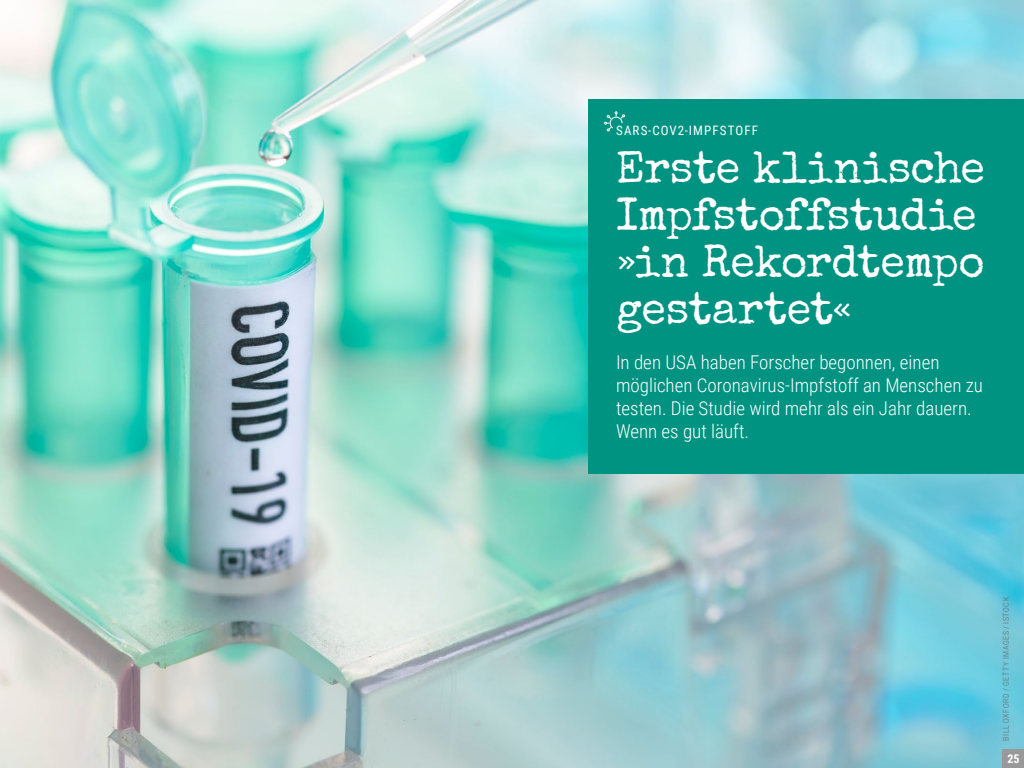
<style>
.page{position:relative;width:1024px;height:768px;background:#fff}
.page>*{position:absolute;margin:0;border:0;box-sizing:border-box;transform-origin:0 0}
.Headline{font:45px/47px "Special Elite";letter-spacing:-.005em;color:#fff}
.Vorspann{font:300 19px/23px "Roboto Condensed";color:#fff}
.Dachzeile{font:13px "Roboto Condensed";letter-spacing:.085em;color:#fff}
.t1{font:700 12px "Roboto Condensed";color:#fff}
.Bildnachweis{font:300 8px "Roboto Condensed";letter-spacing:.075em;color:#666}
</style>
<div class="page">
<img style="left:0;top:0;width:1024px;height:768px">
<div style="left:588px;top:99px;width:436px;height:375px;background:#009382"></div>
<svg style="left:604px;top:112px;width:21px;height:20px"></svg>
<div style="left:1003px;top:749px;width:21px;height:19px;background:#999"></div>
<p class="Dachzeile" style="left:616px;top:121px;width:143px">SARS-COV2-IMPFSTOFF</p>
<p class="Headline" style="left:616px;top:144px;width:370px">Erste klinische<br>Impfstoffstudie »in Rekordtempo gestartet«</p>
<p class="Vorspann" style="left:616px;top:350px;width:369px">In den USA haben Forscher begonnen, einen möglichen Coronavirus-Impfstoff an Menschen zu testen. Die Studie wird mehr als ein Jahr dauern.<br>Wenn es gut läuft.</p>
<p class="Bildnachweis" style="left:1000px;top:741px;width:145px;rotate:-90deg">BILL OXFORD / GETTY IMAGES / ISTOCK</p>
<p class="t1" style="left:1007px;top:750px;width:14px">25</p>
</div>
